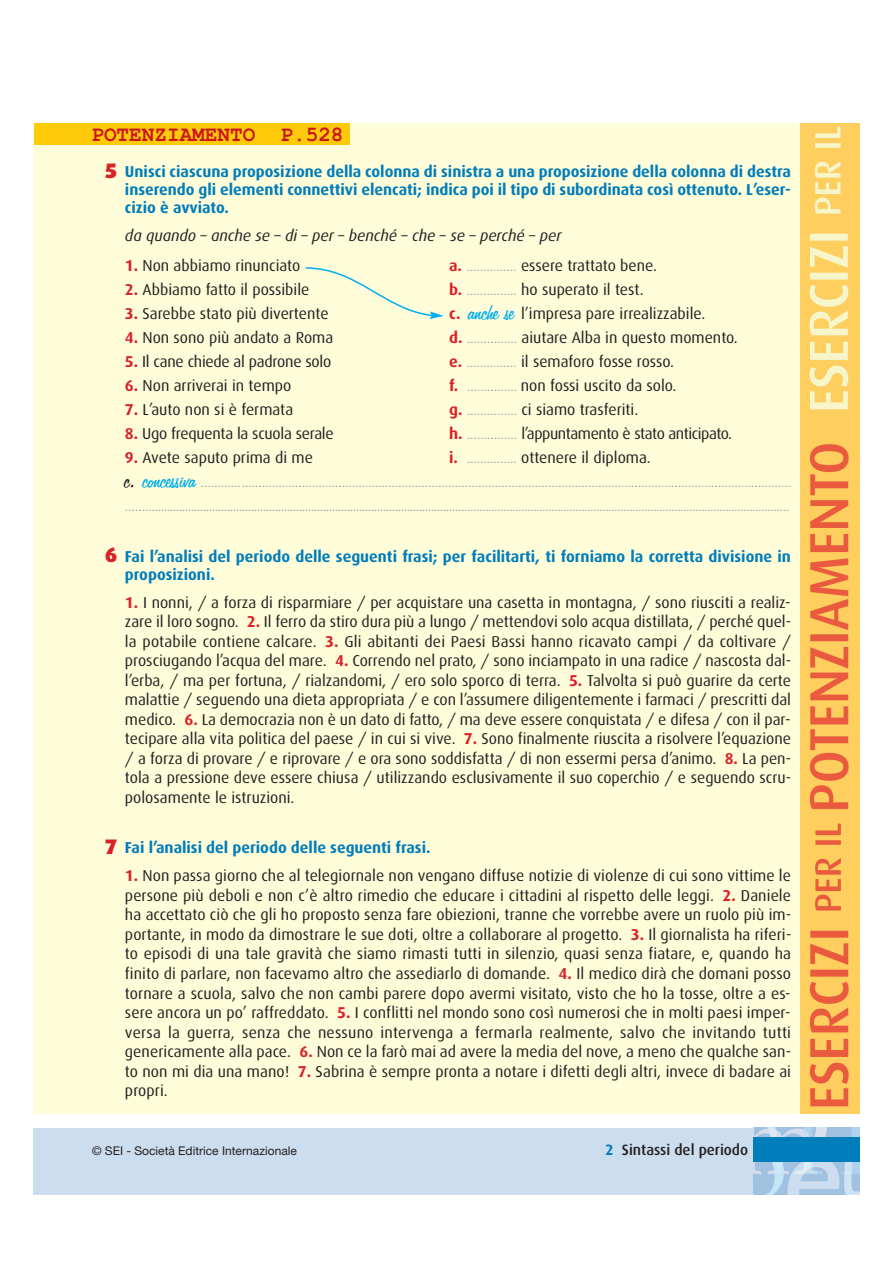
<style>
.page{position:relative;width:893px;height:1265px;background:#fff}
.page>*{position:absolute;margin:0;border:0;box-sizing:border-box;transform-origin:0 0}
.t1{font:700 21px "Courier";color:#cd151d}
.t2{font:900 21px "Dax";color:#da2128}
.t3{font:15.75px/19.5px "Dax";color:#231f20;text-align:justify}
.t4{font:700 15.75px/18px "Dax";color:#007dbb;text-align:justify}
.t5{font:italic 15.75px "Dax";color:#231f20}
.t6{font:15.75px "Dax";letter-spacing:-.03em;color:#231f20}
.t7{font:500 15px "Dax";color:#231f20}
.t8{font:12px/24px "Dax";color:#939598}
.t9{font:12px "Helvetica Neue";color:#231f20}
.s1{font-style:normal}
.s2{font-weight:700;color:#da2128}
.s3{font-size:12px;color:#939598}
.s4{font-family:"Freehand 575 BT Regular B";font-size:25.5px;color:#00aeef}
.s5{font-family:"Freehand 575 BT Regular B";font-size:25.5px;color:#231f20}
.s6{font-weight:700;color:#007dbb}
</style>
<div class="page">
<div style="left:34px;top:1127px;width:757px;height:67px;background:#ccddef"></div>
<div style="left:34px;top:124px;width:825px;height:989px;background:#fffcda"></div>
<img style="left:800px;top:124px;width:59px;height:989px">
<div style="left:34px;top:124px;width:316px;height:21px;background:#feca0a"></div>
<img style="left:753px;top:1127px;width:106px;height:67px">
<div style="left:753px;top:1137px;width:106px;height:24px;background:#007dbb"></div>
<svg style="left:305px;top:267px;width:139px;height:52px"></svg>
<h1 class="t1" style="left:91px;top:121px;width:254px">POTENZIAMENTO P.528</h1>
<p class="t4" style="left:125px;top:163px;width:667px">Unisci ciascuna proposizione della colonna di sinistra a una proposizione della colonna di destra inserendo gli elementi connettivi elencati; indica poi il tipo di subordinata così ottenuto. L’eser&shy;cizio è avviato.</p>
<p class="t5" style="left:125px;top:228px;width:438px">da quando <span class="s1">–</span> anche se <span class="s1">–</span> di <span class="s1">–</span> per <span class="s1">–</span> benché <span class="s1">–</span> che <span class="s1">–</span> se <span class="s1">–</span> perché <span class="s1">–</span> per</p>
<p class="t3" style="left:125px;top:257px;width:177px"><span class="s2">1.</span> Non abbiamo rinunciato</p>
<p class="t3" style="left:449px;top:257px;width:209px"><span class="s2">a.</span> <span class="s3">……………</span> essere trattato bene.</p>
<p class="t3" style="left:125px;top:281px;width:186px"><span class="s2">2.</span> Abbiamo fatto il possibile</p>
<p class="t3" style="left:449px;top:281px;width:196px"><span class="s2">b.</span> <span class="s3">……………</span> ho superato il test.</p>
<p class="t3" style="left:125px;top:305px;width:205px"><span class="s2">3.</span> Sarebbe stato più divertente</p>
<p class="t3" style="left:449px;top:305px;width:258px"><span class="s2">c.</span> <span class="s4">anche se</span> l’impresa pare irrealizzabile.</p>
<p class="t3" style="left:125px;top:329px;width:210px"><span class="s2">4.</span> Non sono più andato a Roma</p>
<p class="t3" style="left:449px;top:329px;width:290px"><span class="s2">d.</span> <span class="s3">……………</span> aiutare Alba in questo momento.</p>
<p class="t3" style="left:125px;top:353px;width:208px"><span class="s2">5.</span> Il cane chiede al padrone solo</p>
<p class="t3" style="left:449px;top:353px;width:226px"><span class="s2">e.</span> <span class="s3">……………</span> il semaforo fosse rosso.</p>
<p class="t3" style="left:125px;top:377px;width:168px"><span class="s2">6.</span> Non arriverai in tempo</p>
<p class="t3" style="left:449px;top:377px;width:229px"><span class="s2">f.</span> <span class="s3">……………</span> non fossi uscito da solo.</p>
<p class="t3" style="left:125px;top:401px;width:170px"><span class="s2">7.</span> L’auto non si è fermata</p>
<p class="t3" style="left:449px;top:401px;width:191px"><span class="s2">g.</span> <span class="s3">……………</span> ci siamo trasferiti.</p>
<p class="t3" style="left:125px;top:425px;width:210px"><span class="s2">8.</span> Ugo frequenta la scuola serale</p>
<p class="t6" style="left:449px;top:427px;width:284px"><span class="s2">h.</span> <span class="s3">……………</span> l’appuntamento è stato anticipato.</p>
<p class="t3" style="left:125px;top:449px;width:189px"><span class="s2">9.</span> Avete saputo prima di me</p>
<p class="t3" style="left:449px;top:449px;width:203px"><span class="s2">i.</span> <span class="s3">……………</span> ottenere il diploma.</p>
<p class="t8" style="left:125px;top:472px;width:667px"><span class="s5">c.</span> <span class="s4">concessiva</span> …………………………………………………………………………………………………………………………………………………………… ………................................................................................................................................................................................................................…</p>
<p class="t4" style="left:125px;top:548px;width:667px">Fai l’analisi del periodo delle seguenti frasi; per facilitarti, ti forniamo la corretta divisione in proposizioni.</p>
<p class="t3" style="left:125px;top:593px;width:667px"><span class="s2">1.</span> I nonni, / a forza di risparmiare / per acquistare una casetta in montagna, / sono riusciti a realiz&shy;zare il loro sogno. <span class="s2">2.</span> Il ferro da stiro dura più a lungo / mettendovi solo acqua distillata, / perché quel&shy;la potabile contiene calcare. <span class="s2">3.</span> Gli abitanti dei Paesi Bassi hanno ricavato campi / da coltivare / prosciugando l’acqua del mare. <span class="s2">4.</span> Correndo nel prato, / sono inciampato in una radice / nascosta dal&shy;l’erba, / ma per fortuna, / rialzandomi, / ero solo sporco di terra. <span class="s2">5.</span> Talvolta si può guarire da certe malattie / seguendo una dieta appropriata / e con l’assumere diligentemente i farmaci / prescritti dal medico. <span class="s2">6.</span> La democrazia non è un dato di fatto, / ma deve essere conquistata / e difesa / con il par&shy;tecipare alla vita politica del paese / in cui si vive. <span class="s2">7.</span> Sono finalmente riuscita a risolvere l’equazione / a forza di provare / e riprovare / e ora sono soddisfatta / di non essermi persa d’animo. <span class="s2">8.</span> La pen&shy;tola a pressione deve essere chiusa / utilizzando esclusivamente il suo coperchio / e seguendo scru&shy;polosamente le istruzioni.</p>
<p class="t4" style="left:125px;top:840px;width:307px">Fai l’analisi del periodo delle seguenti frasi.</p>
<p class="t3" style="left:125px;top:867px;width:668px"><span class="s2">1.</span> Non passa giorno che al telegiornale non vengano diffuse notizie di violenze di cui sono vittime le persone più deboli e non c’è altro rimedio che educare i cittadini al rispetto delle leggi. <span class="s2">2.</span> Daniele ha accettato ciò che gli ho proposto senza fare obiezioni, tranne che vorrebbe avere un ruolo più im&shy;portante, in modo da dimostrare le sue doti, oltre a collaborare al progetto. <span class="s2">3.</span> Il giornalista ha riferi&shy;to episodi di una tale gravità che siamo rimasti tutti in silenzio, quasi senza fiatare, e, quando ha finito di parlare, non facevamo altro che assediarlo di domande. <span class="s2">4.</span> Il medico dirà che domani posso tornare a scuola, salvo che non cambi parere dopo avermi visitato, visto che ho la tosse, oltre a es&shy;sere ancora un po’ raffreddato. <span class="s2">5.</span> I conflitti nel mondo sono così numerosi che in molti paesi imper&shy;versa la guerra, senza che nessuno intervenga a fermarla realmente, salvo che invitando tutti genericamente alla pace. <span class="s2">6.</span> Non ce la farò mai ad avere la media del nove, a meno che qualche san&shy;to non mi dia una mano! <span class="s2">7.</span> Sabrina è sempre pronta a notare i difetti degli altri, invece di badare ai propri.</p>
<h1 class="t2" style="left:105px;top:161px;width:14px">5</h1>
<h1 class="t2" style="left:105px;top:545px;width:14px">6</h1>
<h1 class="t2" style="left:105px;top:837px;width:14px">7</h1>
<p class="t9" style="left:92px;top:1146px;width:206px">© SEI - Società Editrice Internazionale</p>
<p class="t7" style="left:605px;top:1143px;width:144px"><span class="s6">2</span> Sintassi del periodo</p>
</div>
